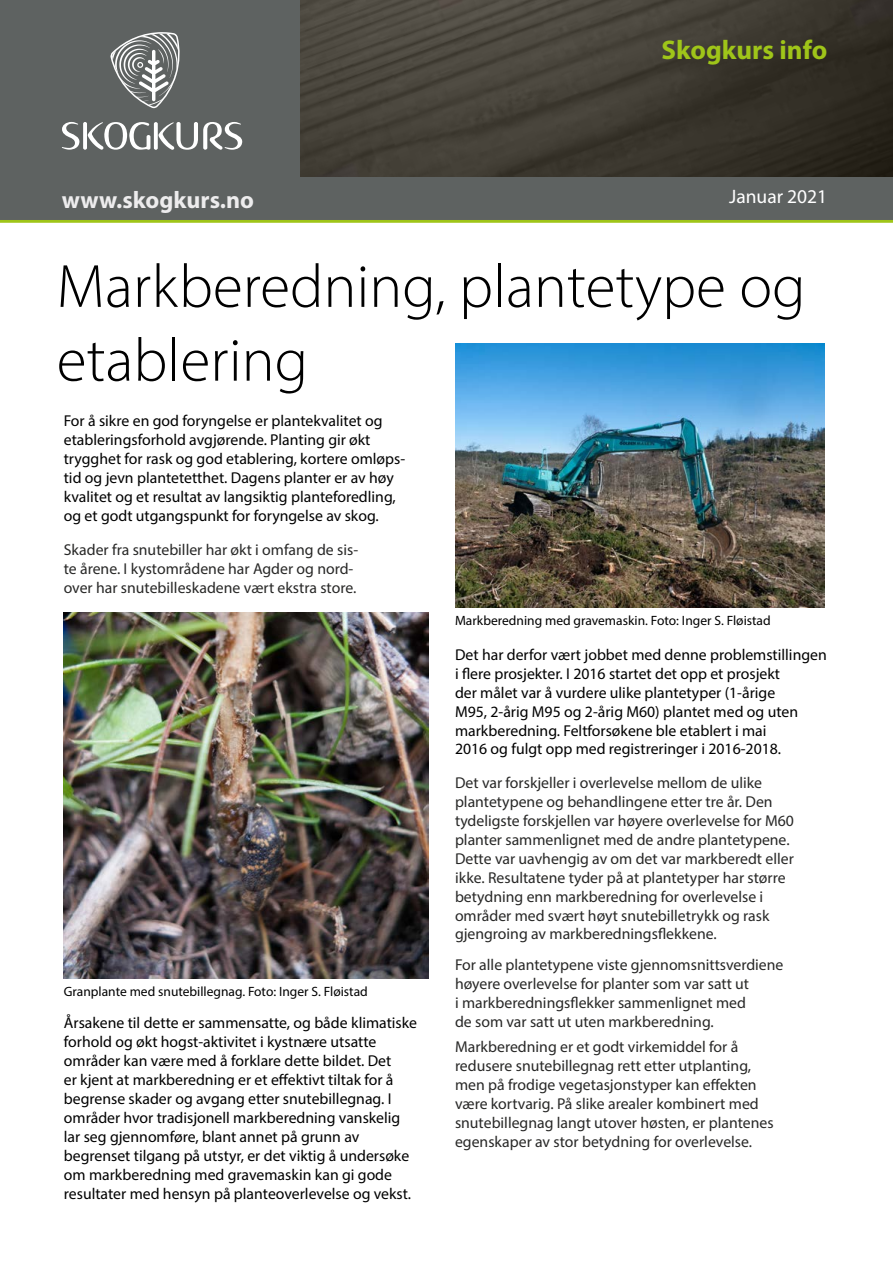
<style>
.page{position:relative;width:893px;height:1263px;background:#fff}
.page>*{position:absolute;margin:0;border:0;box-sizing:border-box;transform-origin:0 0}
.t1{font:300 61.5px/73.8px "Myriad Pro";color:#000}
.t2{font:700 27px "Myriad Pro";color:#9fc519}
.t3{font:700 24px "Myriad Pro";color:#edeced}
.t4{font:19.5px "Myriad Pro";color:#fff}
.t5{font:15.75px/18.9px "Myriad Pro";color:#000}
.t6{font:15.75px/18.9px "Myriad Pro";color:#282827}
.t7{font:13.5px "Myriad Pro";color:#000}
</style>
<div class="page">
<img style="left:299px;top:0;width:594px;height:177px">
<div style="left:0;top:0;width:299px;height:177px;background:#5e6261"></div>
<div style="left:0;top:177px;width:893px;height:43px;background:#5e6261"></div>
<svg style="left:154px;top:122px;width:4px;height:28px"></svg>
<svg style="left:83px;top:122px;width:4px;height:28px"></svg>
<svg style="left:88px;top:122px;width:62px;height:28px"></svg>
<svg style="left:62px;top:122px;width:18px;height:28px"></svg>
<svg style="left:158px;top:122px;width:84px;height:28px"></svg>
<svg style="left:110px;top:32px;width:70px;height:76px"></svg>
<hr style="left:0;top:220px;width:893px;height:3px;background:#9fc519">
<img style="left:64px;top:612px;width:365px;height:367px">
<img style="left:455px;top:344px;width:370px;height:263px">
<h2 class="t2" style="left:662px;top:33px;width:167px">Skogkurs info</h2>
<h3 class="t3" style="left:62px;top:184px;width:194px">www.skogkurs.no</h3>
<p class="t4" style="left:729px;top:185px;width:100px">Januar 2021</p>
<h1 class="t1" style="left:57px;top:249px;width:750px">Markberedning, plantetype og etablering</h1>
<p class="t5" style="left:64px;top:411px;width:343px">For å sikre en god foryngelse er plantekvalitet og etableringsforhold avgjørende. Planting gir økt trygghet for rask og god etablering, kortere omløps&shy;tid og jevn plantetetthet. Dagens planter er av høy kvalitet og et resultat av langsiktig planteforedling, og et godt utgangspunkt for foryngelse av skog.</p>
<p class="t6" style="left:64px;top:540px;width:296px">Skader fra snutebiller har økt i omfang de sis&shy;te årene. I kystområdene har Agder og nord&shy;over har snutebilleskadene vært ekstra store.</p>
<p class="t7" style="left:64px;top:983px;width:306px">Granplante med snutebillegnag. Foto: Inger S. Fløistad</p>
<p class="t5" style="left:64px;top:1013px;width:355px">Årsakene til dette er sammensatte, og både klimatiske forhold og økt hogst-aktivitet i kystnære utsatte områder kan være med å forklare dette bildet. Det<br>er kjent at markberedning er et effektivt tiltak for å begrense skader og avgang etter snutebillegnag. I områder hvor tradisjonell markberedning vanskelig lar seg gjennomføre, blant annet på grunn av begrenset tilgang på utstyr, er det viktig å undersøke om markberedning med gravemaskin kan gi gode resultater med hensyn på planteoverlevelse og vekst.</p>
<p class="t7" style="left:455px;top:612px;width:317px">Markberedning med gravemaskin. Foto: Inger S. Fløistad</p>
<p class="t5" style="left:455px;top:645px;width:373px">Det har derfor vært jobbet med denne problemstillingen i flere prosjekter. I 2016 startet det opp et prosjekt<br>der målet var å vurdere ulike plantetyper (1-årige<br>M95, 2-årig M95 og 2-årig M60) plantet med og uten markberedning. Feltforsøkene ble etablert i mai<br>2016 og fulgt opp med registreringer i 2016-2018.</p>
<p class="t6" style="left:455px;top:773px;width:340px">Det var forskjeller i overlevelse mellom de ulike plantetypene og behandlingene etter tre år. Den tydeligste forskjellen var høyere overlevelse for M60 planter sammenlignet med de andre plantetypene.<br>Dette var uavhengig av om det var markberedt eller ikke. Resultatene tyder på at plantetyper har større betydning enn markberedning for overlevelse i områder med svært høyt snutebilletrykk og rask gjengroing av markberedningsflekkene.</p>
<p class="t6" style="left:455px;top:955px;width:330px">For alle plantetypene viste gjennomsnittsverdiene høyere overlevelse for planter som var satt ut<br>i markberedningsflekker sammenlignet med<br>de som var satt ut uten markberedning.</p>
<p class="t6" style="left:455px;top:1037px;width:320px">Markberedning er et godt virkemiddel for å redusere snutebillegnag rett etter utplanting, men på frodige vegetasjonstyper kan effekten være kortvarig. På slike arealer kombinert med snutebillegnag langt utover høsten, er plantenes egenskaper av stor betydning for overlevelse.</p>
</div>
